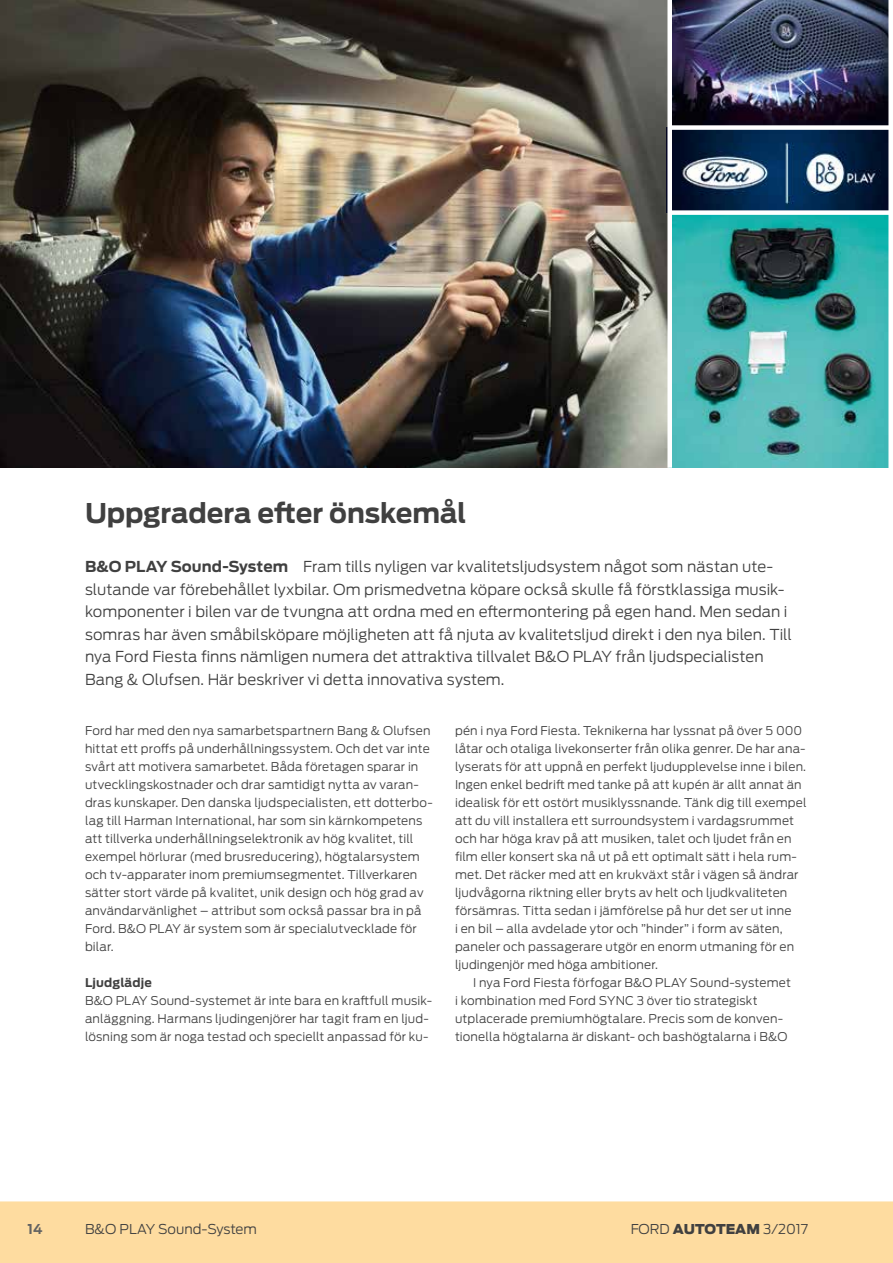
<style>
.page{position:relative;width:893px;height:1263px;background:#fff}
.page>*{position:absolute;margin:0;border:0;box-sizing:border-box;transform-origin:0 0}
.t1{font:700 27px "Ford Antenna";letter-spacing:-.005em;color:#404040}
.t2{font:300 15px/22.5px "Ford Antenna";color:#404040}
.t3{font:300 13.5px "Ford Antenna";color:#404040}
.t4{font:700 13.5px "Ford Antenna";color:#636362}
.t5{font:300 12px/18px "Ford Antenna";letter-spacing:.01em;color:#404040}
.t6{font:700 12px "Ford Antenna";letter-spacing:.01em;color:#404040}
.s1{font-weight:700}
.s2{font-weight:900}
</style>
<div class="page">
<div style="left:0;top:1199px;width:893px;height:64px;background:#fedca0"></div>
<img style="left:0;top:0;width:667px;height:468px">
<img style="left:672px;top:0;width:216px;height:125px">
<img style="left:672px;top:215px;width:216px;height:253px">
<hr style="left:0;top:1197px;width:893px;height:4px;background:#fff">
<img style="left:666px;top:128px;width:222px;height:85px">
<div style="left:667px;top:0;width:5px;height:468px;background:#fff"></div>
<div style="left:670px;top:125px;width:223px;height:5px;background:#fff"></div>
<div style="left:670px;top:210px;width:223px;height:5px;background:#fff"></div>
<h1 class="t1" style="left:85px;top:489px;width:383px">Uppgradera efter önskemål</h1>
<p class="t2" style="left:85px;top:554px;width:708px"><span class="s1">B&amp;O PLAY Sound-System</span> Fram tills nyligen var kvalitetsljudsystem något som nästan ute&shy;slutande var förebehållet lyxbilar. Om prismedvetna köpare också skulle få förstklassiga musik&shy;komponenter i bilen var de tvungna att ordna med en eftermontering på egen hand. Men sedan i somras har även småbilsköpare möjligheten att få njuta av kvalitetsljud direkt i den nya bilen. Till nya Ford Fiesta finns nämligen numera det attraktiva tillvalet B&amp;O PLAY från ljudspecialisten Bang &amp; Olufsen. Här beskriver vi detta innovativa system.</p>
<p class="t5" style="left:85px;top:720px;width:349px">Ford har med den nya samarbetspartnern Bang &amp; Olufsen hittat ett proffs på underhållningssystem. Och det var inte svårt att motivera samarbetet. Båda företagen sparar in utvecklingskostnader och drar samtidigt nytta av varan&shy;dras kunskaper. Den danska ljudspecialisten, ett dotterbo&shy;lag till Harman International, har som sin kärnkompetens att tillverka underhållningselektronik av hög kvalitet, till exempel hörlurar (med brusreducering), högtalarsystem och tv-apparater inom premiumsegmentet. Tillverkaren sätter stort värde på kvalitet, unik design och hög grad av användarvänlighet – attribut som också passar bra in på Ford. B&amp;O PLAY är system som är specialutvecklade för bilar.</p>
<p class="t6" style="left:85px;top:971px;width:68px">Ljudglädje</p>
<p class="t5" style="left:85px;top:990px;width:349px">B&amp;O PLAY Sound-systemet är inte bara en kraftfull musik&shy;anläggning. Harmans ljudingenjörer har tagit fram en ljud&shy;lösning som är noga testad och speciellt anpassad för ku-</p>
<p class="t5" style="left:455px;top:720px;width:353px">pén i nya Ford Fiesta. Teknikerna har lyssnat på över 5 000 låtar och otaliga livekonserter från olika genrer. De har ana&shy;lyserats för att uppnå en perfekt ljudupplevelse inne i bilen.<br>Ingen enkel bedrift med tanke på att kupén är allt annat än idealisk för ett ostört musiklyssnande. Tänk dig till exempel att du vill installera ett surroundsystem i vardagsrummet och har höga krav på att musiken, talet och ljudet från en film eller konsert ska nå ut på ett optimalt sätt i hela rum&shy;met. Det räcker med att en krukväxt står i vägen så ändrar ljudvågorna riktning eller bryts av helt och ljudkvaliteten försämras. Titta sedan i jämförelse på hur det ser ut inne<br>i en bil – alla avdelade ytor och ”hinder” i form av säten, paneler och passagerare utgör en enorm utmaning för en ljudingenjör med höga ambitioner.</p>
<p class="t5" style="left:455px;top:972px;width:337px;text-indent:18px">I nya Ford Fiesta förfogar B&amp;O PLAY Sound-systemet i kombination med Ford SYNC 3 över tio strategiskt utplacerade premiumhögtalare. Precis som de konven&shy;tionella högtalarna är diskant- och bashögtalarna i B&amp;O</p>
<p class="t4" style="left:28px;top:1217px;width:16px">14</p>
<p class="t3" style="left:85px;top:1218px;width:173px">B&amp;O PLAY Sound-System</p>
<p class="t3" style="left:631px;top:1218px;width:179px">FORD <span class="s2">AUTOTEAM</span> 3/2017</p>
</div>
